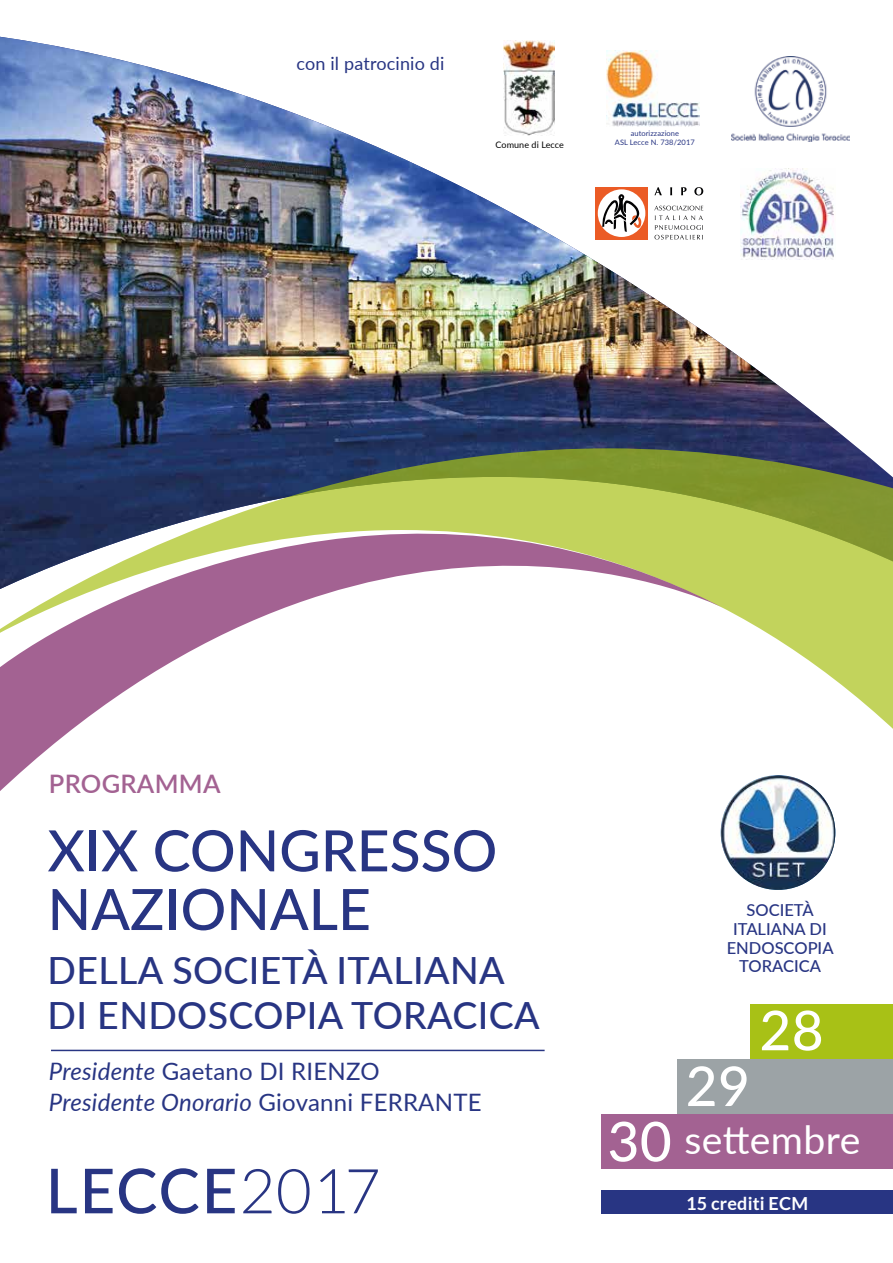
<style>
.page{position:relative;width:893px;height:1263px;background:#fff}
.page>*{position:absolute;margin:0;border:0;box-sizing:border-box;transform-origin:0 0}
.t1{font:500 61.95px "Lato";letter-spacing:.025em;color:#283583}
.t2{font:500 57px/58.7px "Lato";color:#283583}
.t3{font:500 54.9px "Lato";color:#fff}
.t4{font:39.15px "Lato";letter-spacing:.01em;color:#fff}
.t5{font:500 37.5px/45px "Lato";letter-spacing:.01em;color:#283583}
.t6{font:600 25.5px "Lato";letter-spacing:.01em;color:#a36292}
.t7{font:24px/31.5px "Lato";letter-spacing:.01em;color:#283583}
.t8{font:18px "Lato";letter-spacing:.01em;color:#283583}
.t9{font:700 18px "Lato";letter-spacing:.01em;color:#fff}
.t10{font:500 16.5px/19.2px "Lato";color:#283583;text-align:center}
.t11{font:9px "Lato";letter-spacing:.01em;color:#000}
.t12{font:7.5px "Lato";letter-spacing:.01em;color:#283583}
.s1{font-style:italic}
.s2{font-weight:300}
.s3{font-weight:500;font-size:54.9px}
</style>
<div class="page">
<div style="left:601px;top:1191px;width:292px;height:23px;background:#283583"></div>
<img style="left:0;top:37px;width:858px;height:411px">
<svg style="left:0;top:448px;width:893px;height:281px;background:#8f9f67"></svg>
<svg style="left:0;top:532px;width:723px;height:259px"></svg>
<img style="left:721px;top:775px;width:114px;height:115px;border-radius:57px">
<hr style="left:51px;top:1050px;width:494px;height:1px;background:#283583">
<div style="left:751px;top:1004px;width:142px;height:55px;background:#a8c116"></div>
<div style="left:677px;top:1059px;width:216px;height:55px;background:#9ca3a6"></div>
<div style="left:601px;top:1114px;width:292px;height:54px;background:#a36292"></div>
<div style="left:595px;top:187px;width:53px;height:52px;background:#eb5b25"></div>
<div style="left:598px;top:189px;width:47px;height:48px;background:#fff;border-radius:50%"></div>
<svg style="left:601px;top:194px;width:40px;height:38px"></svg>
<svg style="left:654px;top:187px;width:8px;height:8px"></svg>
<svg style="left:670px;top:187px;width:2px;height:8px"></svg>
<svg style="left:681px;top:187px;width:6px;height:8px"></svg>
<svg style="left:654px;top:206px;width:49px;height:34px"></svg>
<svg style="left:694px;top:187px;width:9px;height:8px"></svg>
<img style="left:606px;top:51px;width:94px;height:76px">
<img style="left:732px;top:56px;width:118px;height:86px">
<img style="left:740px;top:169px;width:95px;height:91px">
<img style="left:504px;top:40px;width:51px;height:95px">
<p class="t8" style="left:296px;top:51px;width:150px">con il patrocinio di</p>
<p class="t12" style="left:631px;top:128px;width:50px">autorizzazione</p>
<p class="t11" style="left:495px;top:138px;width:70px">Comune di Lecce</p>
<p class="t12" style="left:615px;top:137px;width:81px">ASL Lecce N. 738/2017</p>
<p class="t6" style="left:49px;top:765px;width:173px">PROGRAMMA</p>
<h2 class="t2" style="left:48px;top:819px;width:451px">XIX CONGRESSO<br>NAZIONALE</h2>
<h3 class="t5" style="left:48px;top:946px;width:494px">DELLA SOCIETÀ ITALIANA<br>DI ENDOSCOPIA TORACICA</h3>
<p class="t10" style="left:727px;top:899px;width:108px">SOCIETÀ<br>ITALIANA DI<br>ENDOSCOPIA</p>
<p class="t10" style="left:739px;top:955px;width:83px">TORACICA</p>
<h3 class="t3" style="left:759px;top:991px;width:66px">28</h3>
<p class="t7" style="left:49px;top:1054px;width:434px"><span class="s1">Presidente</span> Gaetano DI RIENZO<br><span class="s1">Presidente Onorario</span> Giovanni FERRANTE</p>
<h1 class="t1" style="left:46px;top:1146px;width:336px">LECCE<span class="s2">2017</span></h1>
<h3 class="t3" style="left:686px;top:1046px;width:66px">29</h3>
<h3 class="t4" style="left:608px;top:1111px;width:254px"><span class="s3">30</span> settembre</h3>
<p class="t9" style="left:686px;top:1193px;width:123px">15 crediti ECM</p>
</div>
